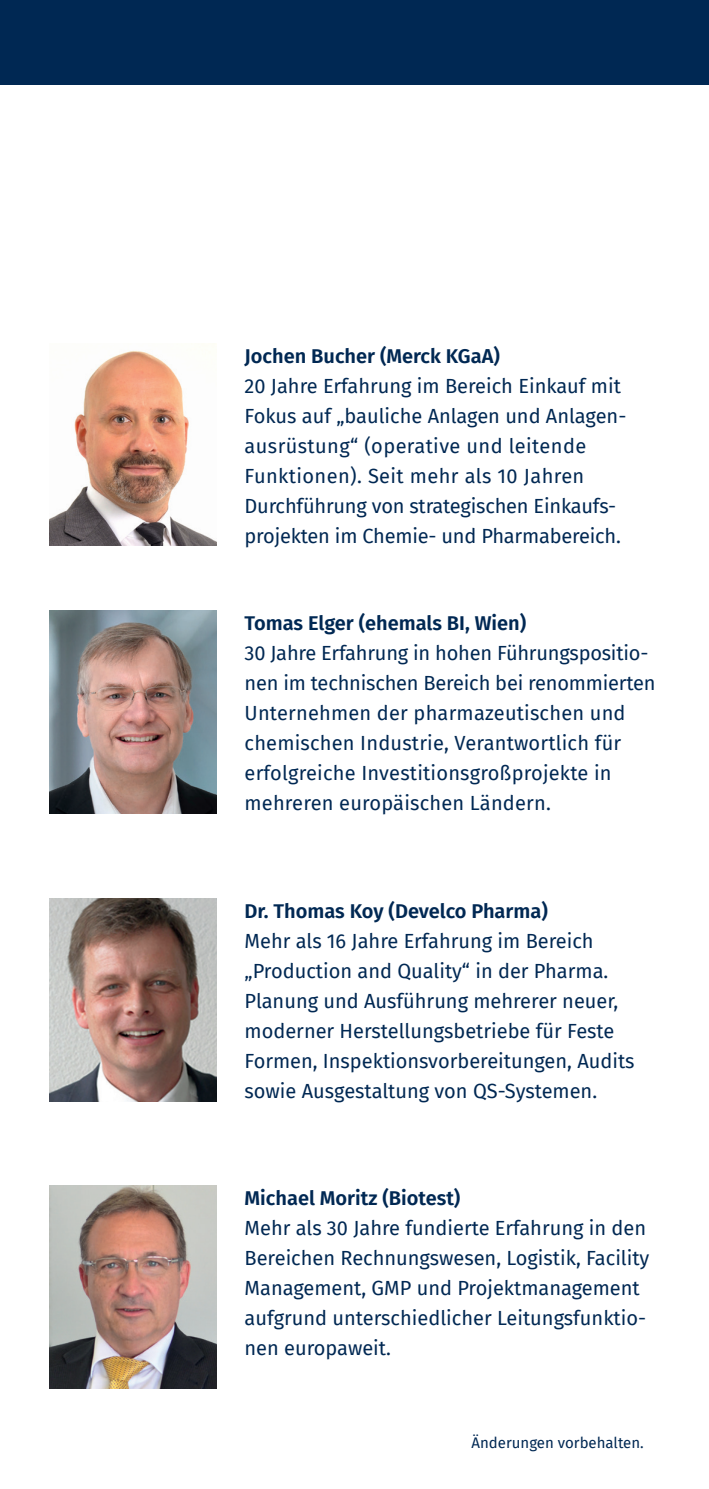
<style>
.page{position:relative;width:709px;height:1489px;background:#fff}
.page>*{position:absolute;margin:0;border:0;box-sizing:border-box;transform-origin:0 0}
.t1{font:20px/30px "Fira Sans";color:#002853}
.t2{font:600 20px "Fira Sans";color:#002853}
.t3{font:15px "Fira Sans";color:#002853}
</style>
<div class="page">
<div style="left:0;top:0;width:709px;height:84px;background:#002853"></div>
<img style="left:50px;top:610px;width:166px;height:203px">
<img style="left:50px;top:898px;width:166px;height:202px">
<img style="left:50px;top:1185px;width:166px;height:203px">
<img style="left:50px;top:350px;width:166px;height:196px">
<p class="t2" style="left:244px;top:339px;width:257px">Jochen Bucher (Merck KGaA)</p>
<p class="t1" style="left:244px;top:370px;width:383px">20 Jahre Erfahrung im Bereich Einkauf mit Fokus auf „bauliche Anlagen und Anlagen&shy;ausrüstung“ (operative und leitende Funktionen). Seit mehr als 10 Jahren Durchführung von strategischen Einkaufs&shy;projekten im Chemie- und Pharmabereich.</p>
<p class="t2" style="left:244px;top:606px;width:283px">Tomas Elger (ehemals BI, Wien)</p>
<p class="t1" style="left:244px;top:637px;width:412px">30 Jahre Erfahrung in hohen Führungspositio&shy;nen im technischen Bereich bei renommierten Unternehmen der pharmazeutischen und chemischen Industrie, Verantwortlich für erfolgreiche Investitionsgroßprojekte in mehreren europäischen Ländern.</p>
<p class="t2" style="left:244px;top:894px;width:305px">Dr. Thomas Koy (Develco Pharma)</p>
<p class="t1" style="left:244px;top:925px;width:391px">Mehr als 16 Jahre Erfahrung im Bereich „Production and Quality“ in der Pharma.<br>Planung und Ausführung mehrerer neuer, moderner Herstellungsbetriebe für Feste Formen, Inspektionsvorbereitungen, Audits sowie Ausgestaltung von QS-Systemen.</p>
<p class="t2" style="left:244px;top:1181px;width:217px">Michael Moritz (Biotest)</p>
<p class="t1" style="left:244px;top:1211px;width:406px">Mehr als 30 Jahre fundierte Erfahrung in den Bereichen Rechnungswesen, Logistik, Facility Management, GMP und Projektmanagement aufgrund unterschiedlicher Leitungsfunktio&shy;nen europaweit.</p>
<p class="t3" style="left:471px;top:1431px;width:174px">Änderungen vorbehalten.</p>
</div>
